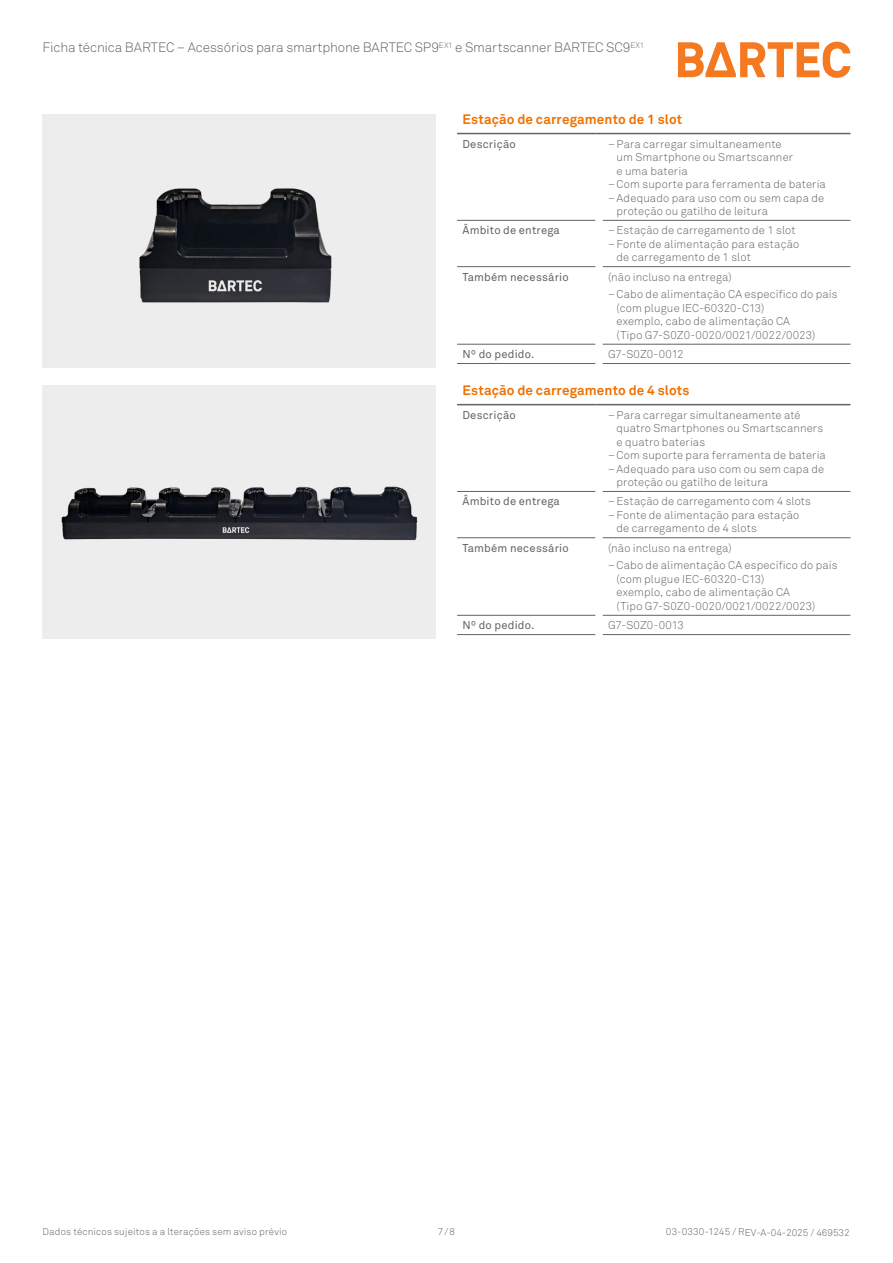
<style>
.page{position:relative;width:893px;height:1263px;background:#fff}
.page>*{position:absolute;margin:0;border:0;box-sizing:border-box;transform-origin:0 0}
.t1{font:300 13.5px "Akkurat Pro";letter-spacing:-.01em;color:#636366}
.Tab_01_Headline_9{font:700 13.5px "Akkurat Pro";letter-spacing:.01em;color:#ef7100}
.Paragraph_Style_1{font:300 11.25px/13.5px "Akkurat Pro";letter-spacing:.01em;color:#636366}
.Tab_03_Copy_Legend_7_5{font:11.25px "Akkurat Pro";letter-spacing:.015em;color:#636366}
.Tab_03_Copy_7_5{font:300 11.25px "Akkurat Pro";letter-spacing:-.01em;color:#636366}
.t2{font:300 9.75px "Akkurat Pro";letter-spacing:.015em;color:#636366}
</style>
<div class="page">
<svg style="left:678px;top:42px;width:172px;height:36px"></svg>
<div style="left:43px;top:115px;width:393px;height:253px;background:#ededee"></div>
<hr style="left:457px;top:363px;width:138px;height:1px;background:#636366">
<hr style="left:603px;top:133px;width:247px;height:1px;background:#636366">
<hr style="left:603px;top:220px;width:247px;height:1px;background:#636366">
<hr style="left:603px;top:266px;width:247px;height:1px;background:#636366">
<hr style="left:603px;top:344px;width:247px;height:1px;background:#636366">
<hr style="left:603px;top:363px;width:247px;height:1px;background:#636366">
<svg style="left:457px;top:133px;width:146px;height:212px"></svg>
<hr style="left:457px;top:220px;width:138px;height:1px;background:#636366">
<div style="left:43px;top:386px;width:393px;height:253px;background:#ededee"></div>
<hr style="left:603px;top:404px;width:247px;height:1px;background:#636366">
<hr style="left:603px;top:491px;width:247px;height:1px;background:#636366">
<hr style="left:603px;top:537px;width:247px;height:1px;background:#636366">
<hr style="left:603px;top:615px;width:247px;height:1px;background:#636366">
<hr style="left:603px;top:634px;width:247px;height:1px;background:#636366">
<svg style="left:457px;top:404px;width:146px;height:231px"></svg>
<hr style="left:457px;top:491px;width:138px;height:1px;background:#636366">
<img style="left:139px;top:188px;width:193px;height:115px">
<img style="left:61px;top:486px;width:357px;height:55px">
<p class="t1" style="left:43px;top:39px;width:603px">Ficha técnica BARTEC – Acessórios para smartphone BARTEC SP9<sup>EX1</sup> e Smartscanner BARTEC SC9<sup>EX1</sup></p>
<p class="Tab_01_Headline_9" style="left:462px;top:111px;width:221px">Estação de carregamento de 1 slot</p>
<p class="Tab_03_Copy_Legend_7_5" style="left:462px;top:137px;width:55px">Descrição</p>
<p class="Paragraph_Style_1" style="left:617px;top:137px;width:178px;text-indent:-9px">–Para carregar simultaneamente um Smartphone ou Smartscanner e uma bateria</p>
<p class="Paragraph_Style_1" style="left:608px;top:177px;width:219px">–Com suporte para ferramenta de bateria</p>
<p class="Paragraph_Style_1" style="left:617px;top:191px;width:209px;text-indent:-9px">–Adequado para uso com ou sem capa de proteção ou gatilho de leitura</p>
<p class="Tab_03_Copy_Legend_7_5" style="left:462px;top:224px;width:99px">Âmbito de entrega</p>
<p class="Paragraph_Style_1" style="left:608px;top:224px;width:189px">–Estação de carregamento de 1 slot</p>
<p class="Paragraph_Style_1" style="left:617px;top:237px;width:184px;text-indent:-9px">–Fonte de alimentação para estação de carregamento de 1 slot</p>
<p class="Tab_03_Copy_Legend_7_5" style="left:462px;top:270px;width:108px">Também necessário</p>
<p class="Paragraph_Style_1" style="left:608px;top:270px;width:125px">(não incluso na entrega)</p>
<p class="Paragraph_Style_1" style="left:617px;top:288px;width:223px;text-indent:-9px">–Cabo de alimentação CA específico do país (com plugue IEC-60320-C13)<br>exemplo, cabo de alimentação CA<br>(Tipo G7-S0Z0-0020/0021/0022/0023)</p>
<p class="Tab_03_Copy_Legend_7_5" style="left:462px;top:348px;width:73px">Nº do pedido.</p>
<p class="Tab_03_Copy_7_5" style="left:608px;top:348px;width:77px">G7-S0Z0-0012</p>
<p class="Tab_01_Headline_9" style="left:462px;top:382px;width:229px">Estação de carregamento de 4 slots</p>
<p class="Tab_03_Copy_Legend_7_5" style="left:462px;top:408px;width:55px">Descrição</p>
<p class="Paragraph_Style_1" style="left:617px;top:408px;width:208px;text-indent:-9px">–Para carregar simultaneamente até quatro Smartphones ou Smartscanners e quatro baterias</p>
<p class="Paragraph_Style_1" style="left:608px;top:448px;width:219px">–Com suporte para ferramenta de bateria</p>
<p class="Paragraph_Style_1" style="left:617px;top:462px;width:209px;text-indent:-9px">–Adequado para uso com ou sem capa de proteção ou gatilho de leitura</p>
<p class="Tab_03_Copy_Legend_7_5" style="left:462px;top:495px;width:99px">Âmbito de entrega</p>
<p class="Paragraph_Style_1" style="left:608px;top:495px;width:204px">–Estação de carregamento com 4 slots</p>
<p class="Paragraph_Style_1" style="left:617px;top:508px;width:184px;text-indent:-9px">–Fonte de alimentação para estação de carregamento de 4 slots</p>
<p class="Tab_03_Copy_Legend_7_5" style="left:462px;top:541px;width:108px">Também necessário</p>
<p class="Paragraph_Style_1" style="left:608px;top:541px;width:125px">(não incluso na entrega)</p>
<p class="Paragraph_Style_1" style="left:617px;top:559px;width:223px;text-indent:-9px">–Cabo de alimentação CA específico do país (com plugue IEC-60320-C13)<br>exemplo, cabo de alimentação CA<br>(Tipo G7-S0Z0-0020/0021/0022/0023)</p>
<p class="Tab_03_Copy_Legend_7_5" style="left:462px;top:619px;width:73px">Nº do pedido.</p>
<p class="Tab_03_Copy_7_5" style="left:608px;top:619px;width:77px">G7-S0Z0-0013</p>
<p class="t2" style="left:43px;top:1226px;width:246px">Dados técnicos sujeitos a a lterações sem aviso prévio</p>
<p class="t2" style="left:438px;top:1226px;width:19px">7/8</p>
<p class="t2" style="left:666px;top:1226px;width:185px">03-0330-1245 / REV-A-04-2025 / 469532</p>
</div>
